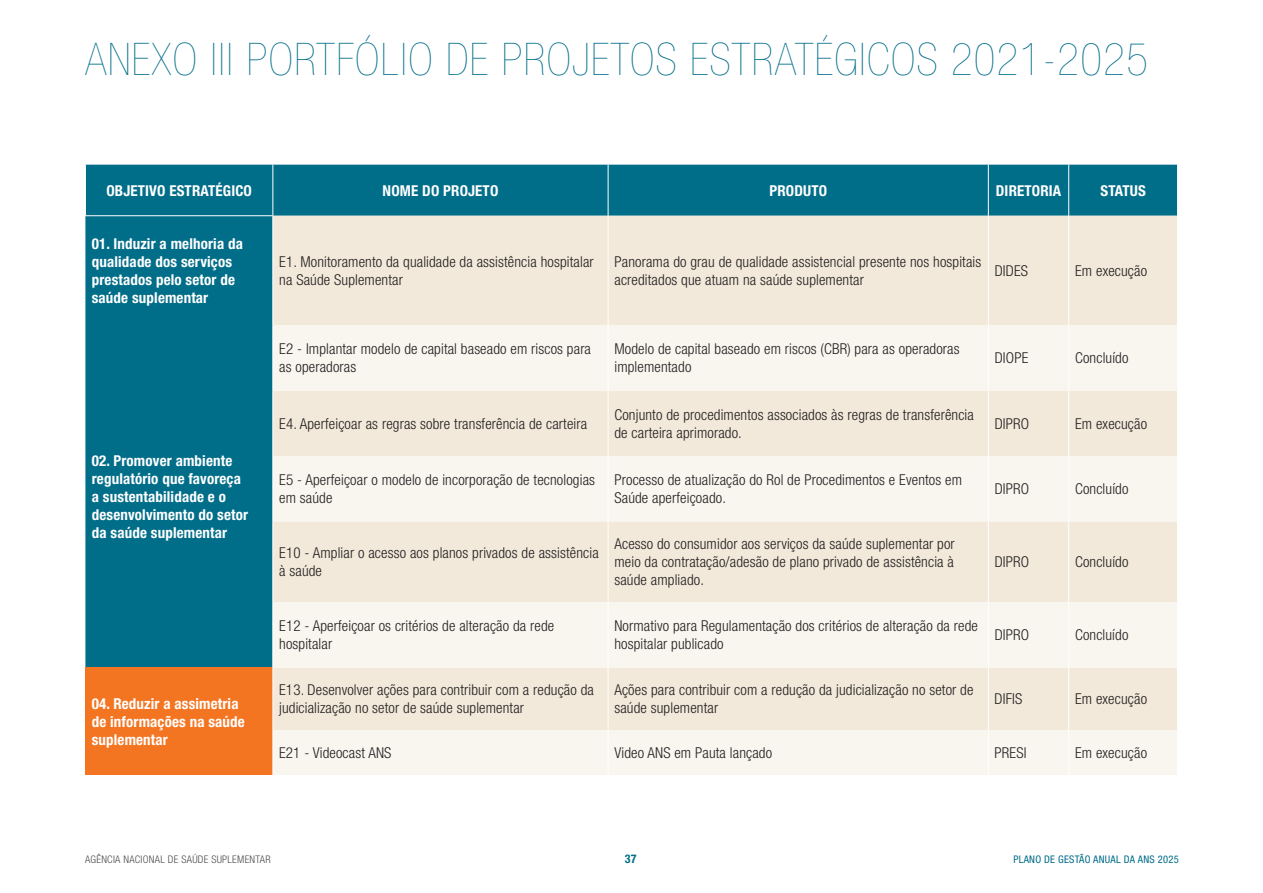
<style>
.page{position:relative;width:1263px;height:893px;background:#fff}
.page>*{position:absolute;margin:0;border:0;box-sizing:border-box;transform-origin:0 0}
.t1{font:200 condensed 45px "Helvetica Neue LT Std";letter-spacing:.03em;color:#006d89}
.t2{font:300 condensed 15px/18px "Helvetica Neue LT Std";letter-spacing:.01em;color:#231f20}
.t3{font:700 condensed 15px/18px "Helvetica Neue LT Std";letter-spacing:.01em;color:#fff}
.t4{font:700 condensed 12px "Helvetica Neue LT Std";color:#006d89}
.t5{font:300 condensed 10.5px "Helvetica Neue LT Std";letter-spacing:.025em;color:#4b4c4d}
.t6{font:condensed 10.5px "Helvetica Neue LT Std";letter-spacing:.025em;color:#006d89}
</style>
<div class="page">
<div style="left:85px;top:165px;width:1092px;height:503px;background:#006d89"></div>
<div style="left:273px;top:216px;width:904px;height:109px;background:#f2e9da"></div>
<svg style="left:273px;top:325px;width:904px;height:450px;fill:#f9f6f0"></svg>
<div style="left:85px;top:668px;width:188px;height:107px;background:#f47521"></div>
<hr style="left:272px;top:165px;width:1px;height:50px;background:#fff">
<hr style="left:608px;top:165px;width:1px;height:51px;background:#fff">
<hr style="left:988px;top:165px;width:1px;height:51px;background:#fff">
<hr style="left:1068px;top:165px;width:1px;height:51px;background:#fff">
<hr style="left:272px;top:216px;width:1px;height:109px;background:#fff">
<hr style="left:608px;top:216px;width:1px;height:109px;background:#fff">
<hr style="left:988px;top:216px;width:1px;height:109px;background:#fff">
<hr style="left:1068px;top:216px;width:1px;height:109px;background:#fff">
<hr style="left:608px;top:325px;width:1px;height:66px;background:#fff">
<hr style="left:988px;top:325px;width:1px;height:66px;background:#fff">
<hr style="left:1068px;top:325px;width:1px;height:66px;background:#fff">
<hr style="left:608px;top:391px;width:1px;height:65px;background:#fff">
<hr style="left:988px;top:391px;width:1px;height:65px;background:#fff">
<hr style="left:1068px;top:391px;width:1px;height:65px;background:#fff">
<hr style="left:608px;top:456px;width:1px;height:65px;background:#fff">
<hr style="left:988px;top:456px;width:1px;height:65px;background:#fff">
<hr style="left:1068px;top:456px;width:1px;height:65px;background:#fff">
<hr style="left:608px;top:521px;width:1px;height:81px;background:#fff">
<hr style="left:988px;top:521px;width:1px;height:81px;background:#fff">
<hr style="left:1068px;top:521px;width:1px;height:81px;background:#fff">
<hr style="left:608px;top:602px;width:1px;height:66px;background:#fff">
<hr style="left:988px;top:602px;width:1px;height:66px;background:#fff">
<hr style="left:1068px;top:602px;width:1px;height:66px;background:#fff">
<hr style="left:608px;top:668px;width:1px;height:62px;background:#fff">
<hr style="left:988px;top:668px;width:1px;height:62px;background:#fff">
<hr style="left:1068px;top:668px;width:1px;height:62px;background:#fff">
<hr style="left:608px;top:730px;width:1px;height:45px;background:#fff">
<hr style="left:988px;top:730px;width:1px;height:45px;background:#fff">
<hr style="left:1068px;top:730px;width:1px;height:45px;background:#fff">
<hr style="left:85px;top:165px;width:1px;height:50px;background:#fff">
<hr style="left:85px;top:215px;width:188px;height:1px;background:#fff">
<hr style="left:272px;top:325px;width:1px;height:66px;background:#fff">
<hr style="left:272px;top:391px;width:1px;height:65px;background:#fff">
<hr style="left:272px;top:456px;width:1px;height:65px;background:#fff">
<hr style="left:272px;top:521px;width:1px;height:81px;background:#fff">
<hr style="left:272px;top:602px;width:1px;height:66px;background:#fff">
<hr style="left:272px;top:668px;width:1px;height:62px;background:#fff">
<hr style="left:272px;top:730px;width:1px;height:45px;background:#fff">
<h1 class="t1" style="left:85px;top:34px;width:1064px">ANEXO III PORTFÓLIO DE PROJETOS ESTRATÉGICOS 2021-2025</h1>
<p class="t3" style="left:106px;top:181px;width:147px">OBJETIVO ESTRATÉGICO</p>
<p class="t3" style="left:383px;top:181px;width:117px">NOME DO PROJETO</p>
<p class="t3" style="left:769px;top:181px;width:59px">PRODUTO</p>
<p class="t3" style="left:996px;top:181px;width:67px">DIRETORIA</p>
<p class="t3" style="left:1100px;top:181px;width:47px">STATUS</p>
<p class="t3" style="left:92px;top:234px;width:153px">01. Induzir a melhoria da qualidade dos serviços prestados pelo setor de saúde suplementar</p>
<p class="t3" style="left:92px;top:451px;width:158px">02. Promover ambiente regulatório que favoreça a sustentabilidade e o desenvolvimento do setor da saúde suplementar</p>
<p class="t3" style="left:92px;top:694px;width:155px">04. Reduzir a assimetria de informações na saúde suplementar</p>
<p class="t2" style="left:279px;top:252px;width:316px">E1. Monitoramento da qualidade da assistência hospitalar na Saúde Suplementar</p>
<p class="t2" style="left:614px;top:252px;width:368px">Panorama do grau de qualidade assistencial presente nos hospitais acreditados que atuam na saúde suplementar</p>
<p class="t2" style="left:995px;top:261px;width:35px">DIDES</p>
<p class="t2" style="left:1075px;top:261px;width:74px">Em execução</p>
<p class="t2" style="left:279px;top:340px;width:313px">E2 - Implantar modelo de capital baseado em riscos para as operadoras</p>
<p class="t2" style="left:614px;top:340px;width:347px">Modelo de capital baseado em riscos (CBR) para as operadoras implementado</p>
<p class="t2" style="left:995px;top:349px;width:35px">DIOPE</p>
<p class="t2" style="left:1075px;top:349px;width:55px">Concluído</p>
<p class="t2" style="left:279px;top:414px;width:309px">E4. Aperfeiçoar as regras sobre transferência de carteira</p>
<p class="t2" style="left:614px;top:405px;width:361px">Conjunto de procedimentos associados às regras de transferência de carteira aprimorado.</p>
<p class="t2" style="left:995px;top:414px;width:36px">DIPRO</p>
<p class="t2" style="left:1075px;top:414px;width:74px">Em execução</p>
<p class="t2" style="left:279px;top:471px;width:317px">E5 - Aperfeiçoar o modelo de incorporação de tecnologias em saúde</p>
<p class="t2" style="left:614px;top:471px;width:349px">Processo de atualização do Rol de Procedimentos e Eventos em<br>Saúde aperfeiçoado.</p>
<p class="t2" style="left:995px;top:480px;width:36px">DIPRO</p>
<p class="t2" style="left:1075px;top:480px;width:55px">Concluído</p>
<p class="t2" style="left:279px;top:544px;width:321px">E10 - Ampliar o acesso aos planos privados de assistência à saúde</p>
<p class="t2" style="left:614px;top:535px;width:342px;text-align:justify">Acesso do consumidor aos serviços da saúde suplementar por meio da contratação/adesão de plano privado de assistência à saúde ampliado.</p>
<p class="t2" style="left:995px;top:553px;width:36px">DIPRO</p>
<p class="t2" style="left:1075px;top:553px;width:55px">Concluído</p>
<p class="t2" style="left:279px;top:617px;width:277px">E12 - Aperfeiçoar os critérios de alteração da rede hospitalar</p>
<p class="t2" style="left:614px;top:617px;width:365px">Normativo para Regulamentação dos critérios de alteração da rede hospitalar publicado</p>
<p class="t2" style="left:995px;top:626px;width:36px">DIPRO</p>
<p class="t2" style="left:1075px;top:626px;width:55px">Concluído</p>
<p class="t2" style="left:279px;top:681px;width:316px">E13. Desenvolver ações para contribuir com a redução da judicialização no setor de saúde suplementar</p>
<p class="t2" style="left:614px;top:681px;width:361px">Ações para contribuir com a redução da judicialização no setor de saúde suplementar</p>
<p class="t2" style="left:995px;top:690px;width:29px">DIFIS</p>
<p class="t2" style="left:1075px;top:690px;width:74px">Em execução</p>
<p class="t2" style="left:279px;top:744px;width:114px">E21 - Videocast ANS</p>
<p class="t2" style="left:614px;top:744px;width:159px">Video ANS em Pauta lançado</p>
<p class="t2" style="left:995px;top:744px;width:33px">PRESI</p>
<p class="t2" style="left:1075px;top:744px;width:74px">Em execução</p>
<p class="t5" style="left:85px;top:853px;width:187px">AGÊNCIA NACIONAL DE SAÚDE SUPLEMENTAR</p>
<p class="t4" style="left:625px;top:851px;width:13px">37</p>
<p class="t6" style="left:1013px;top:853px;width:167px">PLANO DE GESTÃO ANUAL DA ANS 2025</p>
</div>
